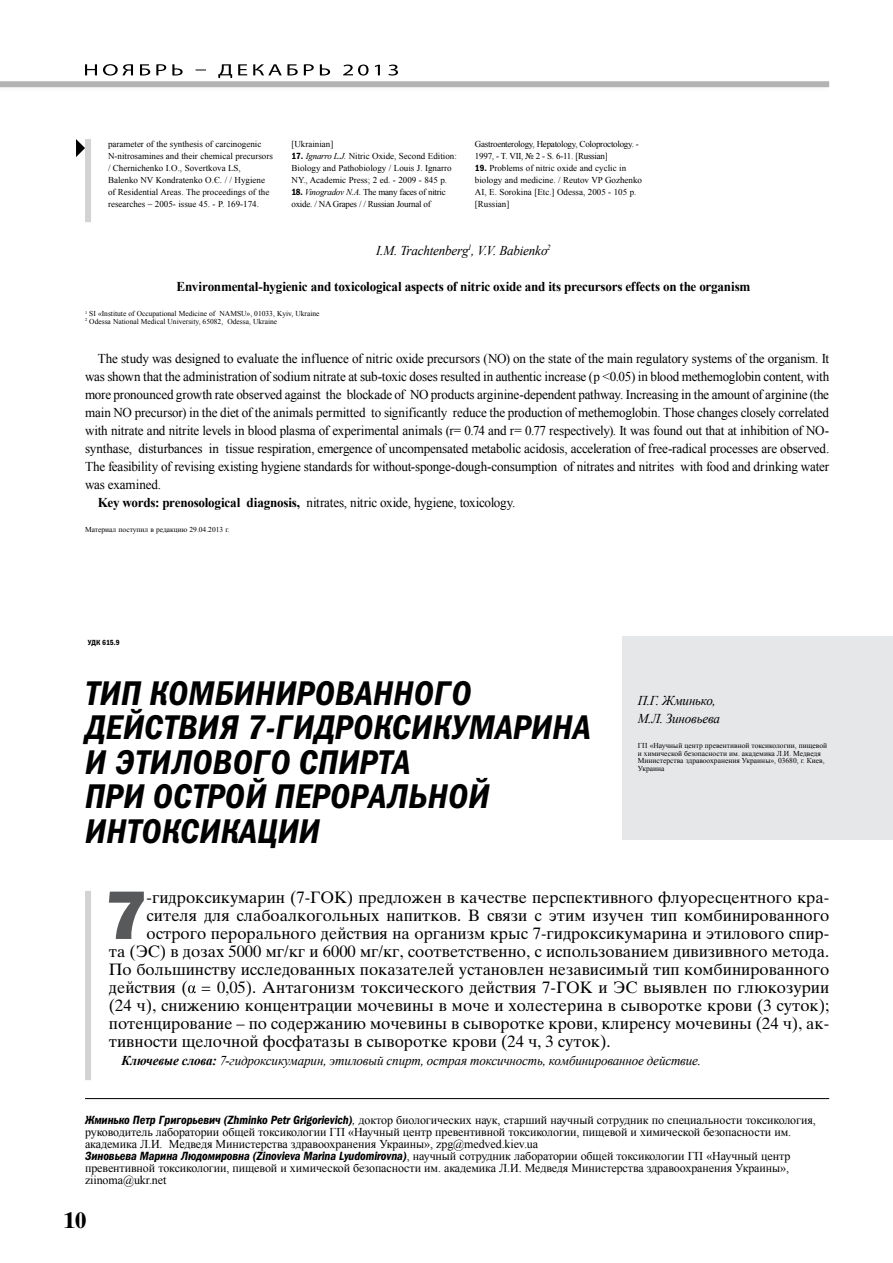
<style>
.page{position:relative;width:893px;height:1263px;background:#fff}
.page>*{position:absolute;margin:0;border:0;box-sizing:border-box;transform-origin:0 0}
.t1{font:69px "Franklin Gothic Heavy ITC";color:#58595b}
.t2{font:italic 34.5px/34.5px "Franklin Gothic Demi Cond ITC";letter-spacing:.01em;color:#000}
.t3{font:700 22.5px "Times Ten Cyr";color:#000}
.t4{font:16.5px "Times Ten Cyr Upright";color:#000}
.t5{font:13.5px "Times New Roman";letter-spacing:-.015em;color:#000}
.t6{font:italic 13.5px/18px "Times New Roman";letter-spacing:-.015em;color:#000}
.t7{font:700 13.5px "Times New Roman";letter-spacing:-.015em;color:#000}
.t8{font:12px/12px "Times New Roman";letter-spacing:-.01em;color:#000}
.t9{font:9px/12px "Times New Roman";color:#000}
.t10{font:9px/12px "Times New Roman";letter-spacing:-.03em;color:#000}
.t11{font:7.5px/7.5px "Times New Roman";color:#000}
.t12{font:7.5px "Franklin Gothic Demi Cond ITC";color:#000}
.s1{font-family:"Franklin Gothic Demi Cond ITC"}
.s2{font-style:italic}
.s3{font-weight:700}
.s4{font-family:"Franklin Gothic Demi Cond ITC";font-style:italic}
</style>
<div class="page">
<div style="left:0;top:79px;width:830px;height:15px;background:#000;opacity:.1"></div>
<div style="left:0;top:81px;width:829px;height:6px;background:#b3b3b3"></div>
<svg style="left:85px;top:64px;width:313px;height:14px"></svg>
<div style="left:85px;top:139px;width:6px;height:83px;background:#d1d3d4"></div>
<svg style="left:188px;top:985px;width:8px;height:8px"></svg>
<div style="left:623px;top:637px;width:270px;height:203px;background:#e6e7e8"></div>
<div style="left:77px;top:1096px;width:753px;height:10px;background:#000;opacity:.1"></div>
<hr style="left:85px;top:1098px;width:744px;height:1px;background:#000">
<div style="left:85px;top:891px;width:6px;height:189px;background:#d1d3d4"></div>
<svg style="left:76px;top:139px;width:9px;height:18px"></svg>
<p class="t9" style="left:108px;top:138px;width:166px">parameter of the synthesis of carcinogenic N-nіtrosamіnes and their chemical precursors / Chernichenko І.O., Sovertkova LS, Balenko NV Kondratenko O.Є. / / Hygiene of Residential Areas. The proceedings of the researches – 2005- issue 45. - P. 169-174.</p>
<p class="t9" style="left:291px;top:138px;width:43px">[Ukrainian]</p>
<p class="t9" style="left:291px;top:150px;width:167px"><span class="s1">17.</span> <span class="s2">Ignarro L.J.</span> Nitric Oxide, Second Edition:<br>Biology and Pathobiology / Louis J. Ignarro<br>NY., Academic Press; 2 ed. - 2009 - 845 p.</p>
<p class="t10" style="left:291px;top:186px;width:156px"><span class="s1">18.</span> <span class="s2">Vinogradov N.A.</span> The many faces of nitric oxide. / NA Grapes / / Russian Journal of</p>
<p class="t10" style="left:475px;top:138px;width:165px">Gastroenterology, Hepatology, Coloproctology. -<br>1997, - T. VII, № 2 - S. 6-11. [Russian]</p>
<p class="t9" style="left:475px;top:162px;width:169px"><span class="s1">19.</span> Problems of nitric oxide and cyclic in biology and medicine. / Reutov VP Gozhenko AI, E. Sorokina [Etc.] Odessa, 2005 - 105 p. [Russian]</p>
<p class="t6" style="left:376px;top:241px;width:176px">I.M. Trachtenberg<sup>1</sup>, V.V. Babienko<sup>2</sup></p>
<p class="t7" style="left:177px;top:277px;width:575px">Environmental-hygienic and toxicological aspects of nitric oxide and its precursors effects on the organism</p>
<p class="t11" style="left:85px;top:310px;width:236px"><sup>1</sup> SI «Institute of Occupational Medicine of NAMSU», 01033, Kyiv, Ukraine<br><sup>2</sup> Odessa National Medical University, 65082, Odessa, Ukraine</p>
<p class="t5" style="left:98px;top:349px;width:733px">The study was designed to evaluate the influence of nitric oxide precursors (NO) on the state of the main regulatory systems оf the organism. It</p>
<p class="t5" style="left:85px;top:367px;width:746px">was shown that the administration of sodium nitrate at sub-toxic doses resulted in authentic increase (p &lt;0.05) in blood methemoglobin content, with</p>
<p class="t5" style="left:85px;top:385px;width:745px">more pronounced growth rate observed against the blockade of NO products arginine-dependent pathway. Increasing in the amount of arginine (the</p>
<p class="t5" style="left:85px;top:403px;width:746px">main NO precursor) in the diet of the animals permitted to significantly reduce the production of methemoglobin. Those changes closely correlated</p>
<p class="t5" style="left:85px;top:421px;width:746px">with nitrate and nitrite levels in blood plasma of experimental animals (r= 0.74 and r= 0.77 respectively). It was found out that at inhibition of NO-</p>
<p class="t5" style="left:85px;top:439px;width:746px">synthase, disturbances in tissue respiration, emergence of uncompensated metabolic acidosis, acceleration of free-radical processes are observed.</p>
<p class="t5" style="left:85px;top:457px;width:746px">The feasibility of revising existing hygiene standards for without-sponge-dough-consumption of nitrates and nitrites with food and drinking water</p>
<p class="t5" style="left:85px;top:475px;width:77px">was examined.</p>
<p class="t5" style="left:98px;top:493px;width:419px"><span class="s3">Key words: prenosological diagnosis,</span> nitrates, nitric oxide, hygiene, toxicology.</p>
<p class="t11" style="left:85px;top:526px;width:146px">Материал поступил в редакцию 29.04.2013 г.</p>
<p class="t12" style="left:88px;top:638px;width:34px">УДК 615.9</p>
<h2 class="t2" style="left:85px;top:676px;width:507px">ТИП КОМБИНИРОВАННОГО<br>ДЕЙСТВИЯ 7-ГИДРОКСИКУМАРИНА<br>И ЭТИЛОВОГО СПИРТА<br>ПРИ ОСТРОЙ ПЕРОРАЛЬНОЙ<br>ИНТОКСИКАЦИИ</h2>
<p class="t6" style="left:638px;top:691px;width:84px">П.Г. Жминько,<br>М.Л. Зиновьева</p>
<p class="t11" style="left:638px;top:742px;width:191px">ГП «Научный центр превентивной токсикологии, пищевой и химической безопасности им. академика Л.И. Медведя Министерства здравоохранения Украины», 03680, г. Киев, Украина</p>
<h1 class="t1" style="left:105px;top:872px;width:44px">7</h1>
<p class="t4" style="left:147px;top:888px;width:684px">-гидроксикумарин (7-ГОК) предложен в качестве перспективного флуоресцентного кра-</p>
<p class="t4" style="left:147px;top:906px;width:684px">сителя для слабоалкогольных напитков. В связи с этим изучен тип комбинированного</p>
<p class="t4" style="left:147px;top:924px;width:684px">острого перорального действия на организм крыс 7‑гидроксикумарина и этилового спир-</p>
<p class="t4" style="left:109px;top:942px;width:722px">та (ЭС) в дозах 5000 мг/кг и 6000 мг/кг, соответственно, с использованием дивизивного метода.</p>
<p class="t4" style="left:109px;top:960px;width:722px">По большинству исследованных показателей установлен независимый тип комбинированного</p>
<p class="t4" style="left:109px;top:978px;width:722px">действия ( = 0,05). Антагонизм токсического действия 7-ГОК и ЭС выявлен по глюкозурии</p>
<p class="t4" style="left:109px;top:996px;width:722px">(24 ч), снижению концентрации мочевины в моче и холестерина в сыворотке крови (3 суток);</p>
<p class="t4" style="left:109px;top:1014px;width:722px">потенцирование – по содержанию мочевины в сыворотке крови, клиренсу мочевины (24 ч), ак-</p>
<p class="t4" style="left:109px;top:1032px;width:503px">тивности щелочной фосфатазы в сыворотке крови (24 ч, 3 суток).</p>
<p class="t6" style="left:122px;top:1051px;width:581px"><span class="s3">Ключевые слова:</span> 7‑гидроксикумарин, этиловый спирт, острая токсичность, комбинированное действие.</p>
<p class="t8" style="left:85px;top:1114px;width:732px"><span class="s4">Жминько Петр Григорьевич (Zhminko Petr Grigorievich)</span><span class="s2">,</span> доктор биологических наук, старший научный сотрудник по специальности токсикология, руководитель лаборатории общей токсикологии ГП «Научный центр превентивной токсикологии, пищевой и химической безопасности им. академика Л.И. Медведя Министерства здравоохранения Украины», zpg@medved.kiev.ua<br><span class="s4">Зиновьева Марина Людомировна (Zinovіeva Marina Lyudomirоvna)</span>, научный сотрудник лаборатории общей токсикологии ГП «Научный центр превентивной токсикологии, пищевой и химической безопасности им. академика Л.И. Медведя Министерства здравоохранения Украины», ziinoma@ukr.net</p>
<h3 class="t3" style="left:64px;top:1207px;width:24px">10</h3>
</div>
